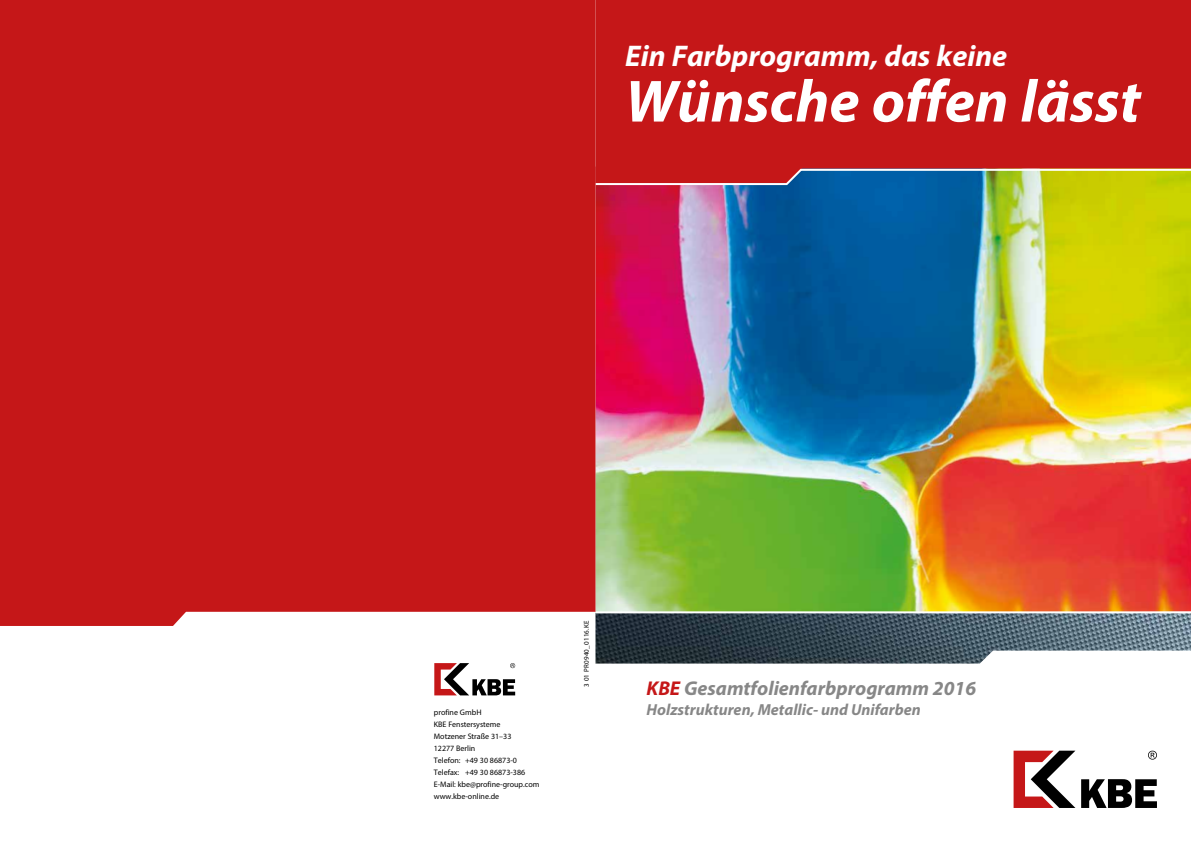
<style>
.page{position:relative;width:1191px;height:842px;background:#fff}
.page>*{position:absolute;margin:0;border:0;box-sizing:border-box;transform-origin:0 0}
.t1{font:italic 700 60px "Myriad Pro";color:#fff}
.t2{font:italic 700 30px "Myriad Pro";color:#fff}
.t3{font:italic 700 20px "Myriad Pro";color:#878787}
.t4{font:italic 700 16px "Myriad Pro";color:#878787}
.t5{font:8px/12px "Myriad Pro";color:#000}
.t6{font:7px "Myriad Pro";letter-spacing:.025em;color:#000}
.s1{color:#c51718}
</style>
<div class="page">
<img style="left:595px;top:186px;width:596px;height:478px">
<div style="left:595px;top:0;width:596px;height:168px;background:#c51718"></div>
<svg style="left:595px;top:168px;width:596px;height:18px;background:#927b5b"></svg>
<svg style="left:1013px;top:751px;width:62px;height:57px"></svg>
<svg style="left:1081px;top:779px;width:76px;height:29px"></svg>
<svg style="left:1148px;top:751px;width:9px;height:9px"></svg>
<hr style="left:595px;top:611px;width:596px;height:2px;background:#fff">
<svg style="left:434px;top:663px;width:81px;height:32px"></svg>
<div style="left:0;top:0;width:595px;height:626px;background:#c51718"></div>
<h2 class="t2" style="left:625px;top:37px;width:383px">Ein Farbprogramm, das keine</h2>
<h1 class="t1" style="left:625px;top:62px;width:517px">Wünsche offen lässt</h1>
<p class="t6" style="left:582px;top:687px;width:67px;rotate:-90deg">3 01 PR0940_0116.KE</p>
<h3 class="t3" style="left:646px;top:676px;width:331px"><span class="s1">KBE</span> Gesamtfolienfarbprogramm 2016</h3>
<p class="t5" style="left:434px;top:707px;width:49px">profine GmbH</p>
<h3 class="t4" style="left:646px;top:699px;width:276px">Holzstrukturen, Metallic- und Unifarben</h3>
<p class="t5" style="left:434px;top:719px;width:107px">KBE Fenstersysteme<br>Motzener Straße 31–33<br>12277 Berlin<br>Telefon: +49 30 86873-0<br>Telefax: +49 30 86873-386<br>E-Mail: kbe@profine-group.com www.kbe-online.de</p>
</div>
